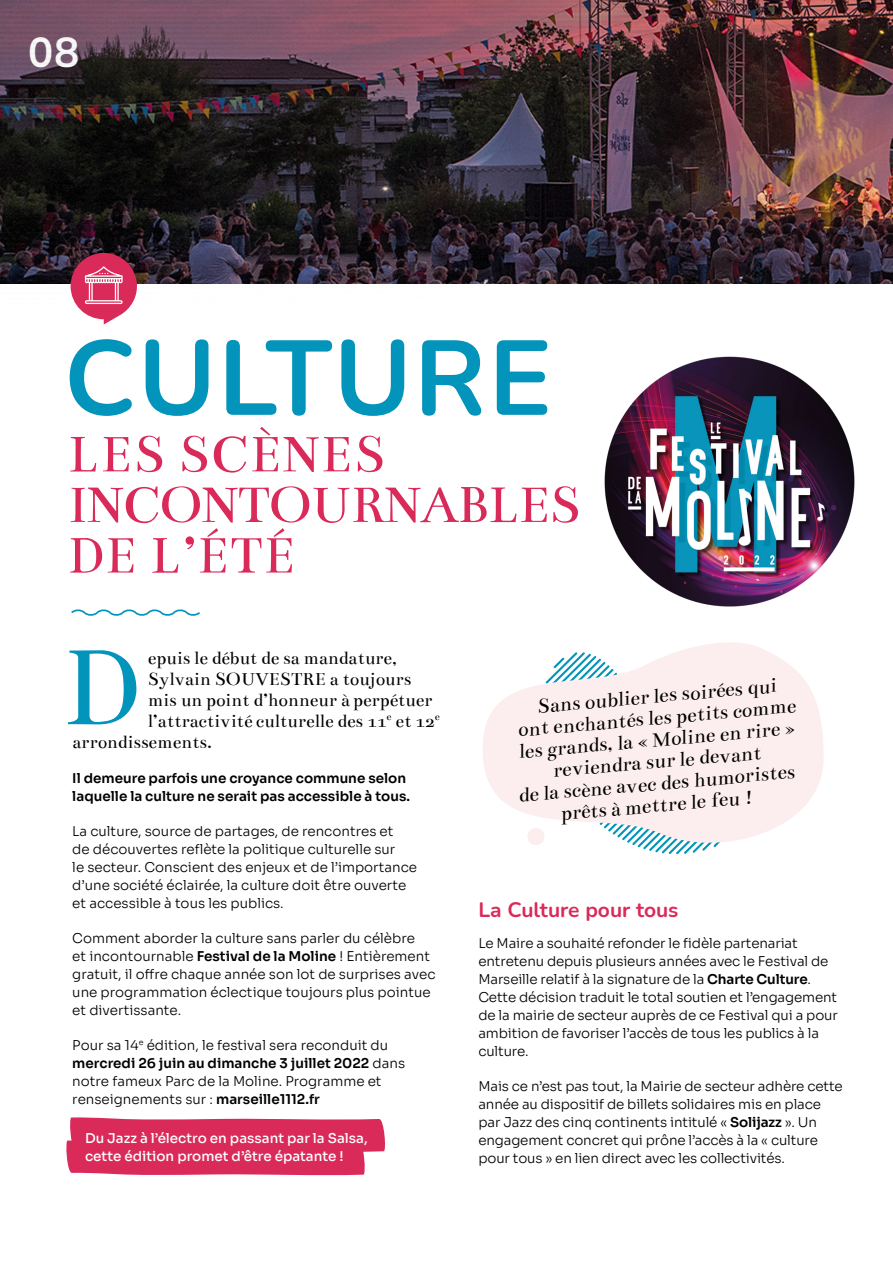
<style>
.page{position:relative;width:893px;height:1263px;background:#fff}
.page>*{position:absolute;margin:0;border:0;box-sizing:border-box;transform-origin:0 0}
.t1{font:119.7px "Bentham";color:#0294bb}
.t2{font:700 105.75px "Nunito";letter-spacing:.02em;color:#0294bb}
.t3{font:55.95px/50.6px "Bentham";letter-spacing:-.025em;color:#da2a59}
.t4{font:700 42px "Nunito";color:#fff}
.t5{font:21.75px/21.8px "Bentham";color:#000;text-align:center}
.t6{font:700 21px "Nunito";color:#da2a59}
.t7{font:19.5px "Bentham";color:#000}
.t8{font:300 13.5px/18px "Sora";letter-spacing:-.01em;color:#000}
.t9{font:13.5px/18px "Sora";color:#000}
.t10{font:500 13.5px/18px "Sora";color:#fff}
.s1{font-weight:400}
</style>
<div class="page">
<img style="left:0;top:0;width:893px;height:291px">
<svg style="left:66px;top:1117px;width:319px;height:59px;background:#dd3e68"></svg>
<svg style="left:71px;top:609px;width:129px;height:7px"></svg>
<svg style="left:71px;top:253px;width:66px;height:71px"></svg>
<img style="left:604px;top:356px;width:251px;height:251px">
<svg style="left:483px;top:642px;width:341px;height:213px;fill:#fcedee"></svg>
<h3 class="t4" style="left:28px;top:23px;width:53px">08</h3>
<h2 class="t2" style="left:64px;top:303px;width:489px">CULTURE</h2>
<h3 class="t3" style="left:68px;top:429px;width:515px">LES SCÈNES<br>INCONTOURNABLES<br>DE L’ÉTÉ</h3>
<h1 class="t1" style="left:62px;top:621px;width:80px">D</h1>
<h3 class="t7" style="left:148px;top:647px;width:251px">epuis le début de sa mandature,</h3>
<h3 class="t7" style="left:148px;top:668px;width:265px">Sylvain SOUVESTRE a toujours</h3>
<h3 class="t7" style="left:148px;top:689px;width:286px">mis un point d’honneur à perpétuer</h3>
<h3 class="t7" style="left:148px;top:710px;width:293px">l’attractivité culturelle des 11<sup>e</sup> et 12<sup>e</sup></h3>
<h3 class="t7" style="left:72px;top:731px;width:141px">arrondissements.</h3>
<p class="t9" style="left:72px;top:768px;width:339px">Il demeure parfois une croyance commune selon laquelle la culture ne serait pas accessible à tous.</p>
<p class="t8" style="left:72px;top:821px;width:346px">La culture, source de partages, de rencontres et<br>de découvertes reflète la politique culturelle sur<br>le secteur. Conscient des enjeux et de l’importance d’une société éclairée, la culture doit être ouverte et accessible à tous les publics.</p>
<p class="t8" style="left:72px;top:928px;width:365px">Comment aborder la culture sans parler du célèbre<br>et incontournable <span class="s1">Festival de la Moline</span> ! Entièrement gratuit, il offre chaque année son lot de surprises avec une programmation éclectique toujours plus pointue et divertissante.</p>
<p class="t8" style="left:72px;top:1035px;width:334px">Pour sa 14<sup>e</sup> édition, le festival sera reconduit du <span class="s1">mercredi 26 juin au dimanche 3 juillet 2022</span> dans notre fameux Parc de la Moline. Programme et renseignements sur : <span class="s1">marseille1112.fr</span></p>
<p class="t10" style="left:85px;top:1128px;width:284px">Du Jazz à l’électro en passant par la Salsa, cette édition promet d’être épatante !</p>
<h3 class="t5" style="left:510px;top:698px;width:285px;rotate:-5deg">Sans oublier les soirées qui<br>ont enchantés les petits comme les grands, la « Moline en rire » reviendra sur le devant<br>de la scène avec des humoristes prêts à mettre le feu !</h3>
<h3 class="t6" style="left:478px;top:895px;width:202px">La Culture pour tous</h3>
<p class="t8" style="left:478px;top:933px;width:361px">Le Maire a souhaité refonder le fidèle partenariat entretenu depuis plusieurs années avec le Festival de Marseille relatif à la signature de la <span class="s1">Charte Culture</span>.<br>Cette décision traduit le total soutien et l’engagement de la mairie de secteur auprès de ce Festival qui a pour ambition de favoriser l’accès de tous les publics à la culture.</p>
<p class="t8" style="left:478px;top:1076px;width:366px">Mais ce n’est pas tout, la Mairie de secteur adhère cette année au dispositif de billets solidaires mis en place par Jazz des cinq continents intitulé « <span class="s1">Solijazz</span> ». Un engagement concret qui prône l’accès à la « culture pour tous » en lien direct avec les collectivités.</p>
</div>
